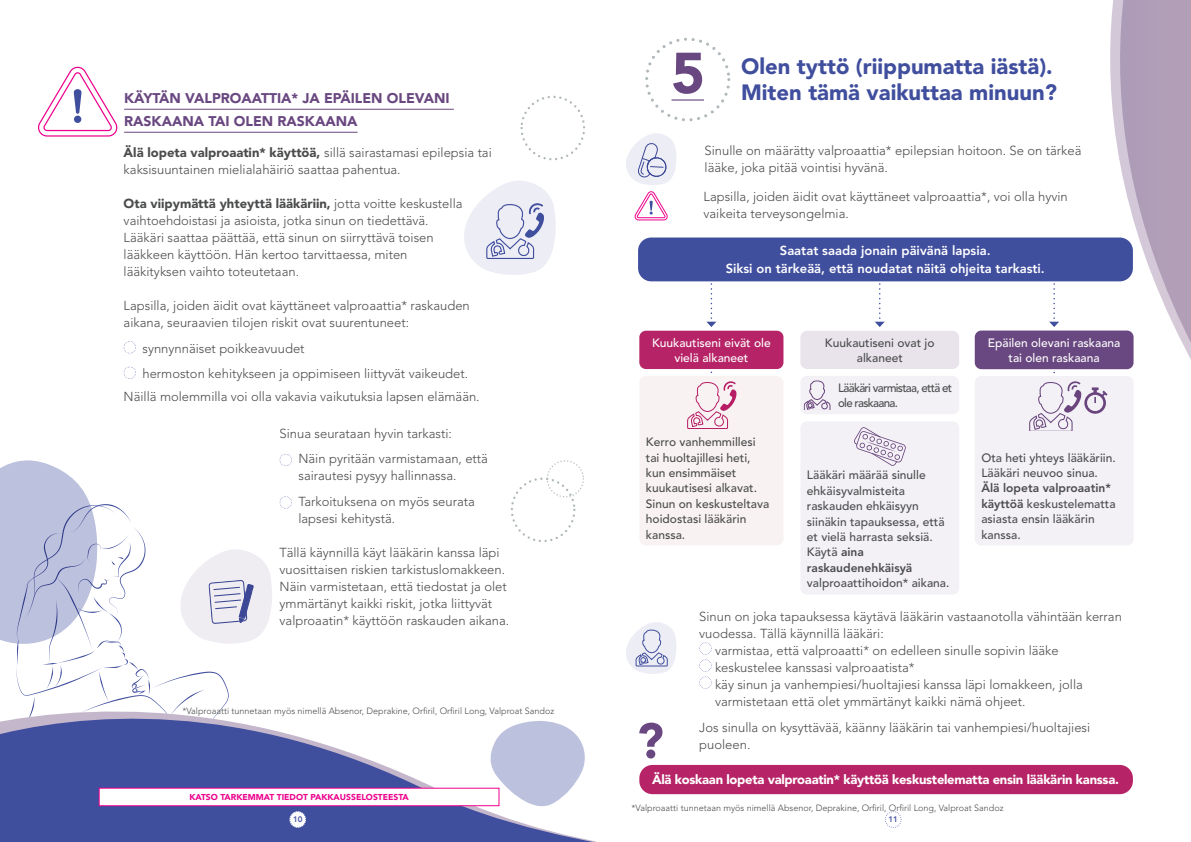
<style>
.page{position:relative;width:1191px;height:842px;background:#fff}
.page>*{position:absolute;margin:0;border:0;box-sizing:border-box;transform-origin:0 0}
.t1{font:900 57.2px "Avenir LT Std";color:#694780}
.t2{font:900 22px "Avenir LT Std";color:#404e9e}
.t3{font:900 14px/23px "Avenir LT Std";color:#694780}
.t4{font:300 13px/17px "Avenir LT Std";color:#4b4c4d}
.t5{font:800 13px/18px "Avenir LT Std";color:#fff;text-align:center}
.t6{font:900 13px "Avenir LT Std";letter-spacing:-.02em;color:#fff}
.t7{font:500 12px/15.5px "Avenir LT Std";color:#4b4c4d}
.t8{font:500 12px/15.5px "Avenir LT Std";color:#fff;text-align:center}
.t9{font:500 12px/15.5px "Avenir LT Std";letter-spacing:-.06em;color:#4b4c4d;scale:.96 1}
.t10{font:300 9px "Avenir LT Std";color:#4b4c4d}
.t11{font:900 8.5px "Avenir LT Std";color:#ed028c}
.t12{font:800 8px "Avenir LT Std";color:#404e9e}
.s1{font-weight:900}
.s2{font-weight:800}
</style>
<div class="page">
<svg style="left:520px;top:96px;width:65px;height:64px"></svg>
<svg style="left:511px;top:460px;width:73px;height:82px"></svg>
<svg style="left:0;top:721px;width:595px;height:121px;fill:#404e9e"></svg>
<svg style="left:289px;top:811px;width:17px;height:17px"></svg>
<svg style="left:885px;top:811px;width:16px;height:17px"></svg>
<hr style="left:124px;top:109px;width:330px;height:1px;background:#694780">
<hr style="left:124px;top:132px;width:233px;height:1px;background:#694780">
<svg style="left:124px;top:341px;width:12px;height:12px"></svg>
<svg style="left:124px;top:367px;width:12px;height:12px"></svg>
<svg style="left:280px;top:454px;width:12px;height:12px"></svg>
<svg style="left:280px;top:496px;width:12px;height:13px"></svg>
<svg style="left:0;top:460px;width:273px;height:282px"></svg>
<svg style="left:38px;top:66px;width:80px;height:71px"></svg>
<div style="left:74px;top:116px;width:7px;height:7px;background:#404e9e;border-radius:50%"></div>
<svg style="left:464px;top:181px;width:92px;height:94px"></svg>
<div style="left:99px;top:788px;width:400px;height:18px;background:#fff"></div>
<div style="left:99px;top:788px;width:400px;height:18px;border:1px solid #ed028c"></div>
<svg style="left:1109px;top:0;width:10px;height:765px"></svg>
<svg style="left:1119px;top:0;width:72px;height:779px"></svg>
<svg style="left:645px;top:38px;width:85px;height:83px"></svg>
<hr style="left:671px;top:99px;width:33px;height:2px;background:#694780">
<svg style="left:706px;top:281px;width:10px;height:46px"></svg>
<svg style="left:874px;top:281px;width:10px;height:46px"></svg>
<svg style="left:1049px;top:281px;width:10px;height:46px"></svg>
<div style="left:639px;top:331px;width:144px;height:38px;background:#b62467;border-radius:7px"></div>
<div style="left:800px;top:331px;width:159px;height:38px;background:#e9e4ec;border-radius:7px"></div>
<div style="left:974px;top:331px;width:159px;height:38px;background:#694780;border-radius:7px"></div>
<div style="left:639px;top:376px;width:144px;height:169px;background:#f9f2f3;border-radius:7px"></div>
<div style="left:800px;top:376px;width:159px;height:38px;background:#f3f1f5;border-radius:7px"></div>
<div style="left:800px;top:421px;width:159px;height:174px;background:#f3f1f5;border-radius:7px"></div>
<div style="left:974px;top:376px;width:159px;height:169px;background:#f3f1f5;border-radius:7px"></div>
<div style="left:638px;top:237px;width:494px;height:44px;background:#404e9e;border-radius:13px"></div>
<div style="left:639px;top:765px;width:493px;height:29px;background:#b62467;border-radius:13px"></div>
<svg style="left:699px;top:642px;width:12px;height:47px"></svg>
<svg style="left:626px;top:133px;width:50px;height:87px"></svg>
<svg style="left:639px;top:723px;width:23px;height:35px"></svg>
<svg style="left:626px;top:622px;width:50px;height:52px"></svg>
<svg style="left:687px;top:371px;width:50px;height:58px"></svg>
<svg style="left:854px;top:427px;width:51px;height:39px"></svg>
<svg style="left:803px;top:380px;width:28px;height:30px"></svg>
<svg style="left:1028px;top:369px;width:79px;height:62px"></svg>
<p class="t3" style="left:124px;top:87px;width:327px">KÄYTÄN VALPROAATTIA* JA EPÄILEN OLEVANI<br>RASKAANA TAI OLEN RASKAANA</p>
<p class="t4" style="left:124px;top:144px;width:370px"><span class="s1">Älä lopeta valproaatin* käyttöä,</span> sillä sairastamasi epilepsia tai kaksisuuntainen mielialahäiriö saattaa pahentua.</p>
<p class="t4" style="left:124px;top:195px;width:340px"><span class="s1">Ota viipymättä yhteyttä lääkäriin,</span> jotta voitte keskustella vaihtoehdoistasi ja asioista, jotka sinun on tiedettävä.<br>Lääkäri saattaa päättää, että sinun on siirryttävä toisen lääkkeen käyttöön. Hän kertoo tarvittaessa, miten lääkityksen vaihto toteutetaan.</p>
<p class="t4" style="left:124px;top:297px;width:348px">Lapsilla, joiden äidit ovat käyttäneet valproaattia* raskauden aikana, seuraavien tilojen riskit ovat suurentuneet:</p>
<p class="t4" style="left:142px;top:336px;width:327px;line-height:25.5px">synnynnäiset poikkeavuudet<br>hermoston kehitykseen ja oppimiseen liittyvät vaikeudet.</p>
<p class="t4" style="left:124px;top:388px;width:357px">Näillä molemmilla voi olla vakavia vaikutuksia lapsen elämään.</p>
<p class="t4" style="left:298px;top:421px;width:191px;line-height:25.5px;text-indent:-19px">Sinua seurataan hyvin tarkasti:<br>Näin pyritään varmistamaan, että</p>
<p class="t4" style="left:298px;top:463px;width:178px;line-height:25.5px">sairautesi pysyy hallinnassa.<br>Tarkoituksena on myös seurata</p>
<p class="t4" style="left:298px;top:510px;width:98px">lapsesi kehitystä.</p>
<p class="t4" style="left:280px;top:544px;width:231px">Tällä käynnillä käyt lääkärin kanssa läpi vuosittaisen riskien tarkistuslomakkeen.<br>Näin varmistetaan, että tiedostat ja olet ymmärtänyt kaikki riskit, jotka liittyvät valproaatin* käyttöön raskauden aikana.</p>
<p class="t10" style="left:182px;top:706px;width:373px">*Valproaatti tunnetaan myös nimellä Absenor, Deprakine, Orfiril, Orfiril Long, Valproat Sandoz</p>
<p class="t11" style="left:189px;top:792px;width:221px">KATSO TARKEMMAT TIEDOT PAKKAUSSELOSTEESTA</p>
<h1 class="t1" style="left:671px;top:39px;width:35px">5</h1>
<h2 class="t2" style="left:741px;top:53px;width:313px">Olen tyttö (riippumatta iästä).</h2>
<h2 class="t2" style="left:741px;top:79px;width:317px">Miten tämä vaikuttaa minuun?</h2>
<p class="t4" style="left:704px;top:142px;width:378px">Sinulle on määrätty valproaattia* epilepsian hoitoon. Se on tärkeä lääke, joka pitää vointisi hyvänä.</p>
<p class="t4" style="left:703px;top:188px;width:366px">Lapsilla, joiden äidit ovat käyttäneet valproaattia*, voi olla hyvin vaikeita terveysongelmia.</p>
<p class="t5" style="left:725px;top:242px;width:320px">Saatat saada jonain päivänä lapsia.<br>Siksi on tärkeää, että noudatat näitä ohjeita tarkasti.</p>
<p class="t8" style="left:652px;top:335px;width:120px">Kuukautiseni eivät ole vielä alkaneet</p>
<p class="t7" style="left:825px;top:335px;width:111px;text-align:center">Kuukautiseni ovat jo alkaneet</p>
<p class="t8" style="left:987px;top:335px;width:134px">Epäilen olevani raskaana tai olen raskaana</p>
<p class="t7" style="left:646px;top:434px;width:125px">Kerro vanhemmillesi tai huoltajillesi heti, kun ensimmäiset kuukautisesi alkavat.<br>Sinun on keskusteltava hoidostasi lääkärin kanssa.</p>
<p class="t9" style="left:838px;top:380px;width:120px">Lääkäri varmistaa, että et ole raskaana.</p>
<p class="t7" style="left:807px;top:467px;width:139px">Lääkäri määrää sinulle ehkäisyvalmisteita raskauden ehkäisyyn siinäkin tapauksessa, että et vielä harrasta seksiä.<br>Käytä <span class="s2">aina raskaudenehkäisyä</span></p>
<p class="t7" style="left:807px;top:576px;width:144px">valproaattihoidon* aikana.</p>
<p class="t7" style="left:981px;top:450px;width:136px">Ota heti yhteys lääkäriin.<br>Lääkäri neuvoo sinua.</p>
<p class="t7" style="left:981px;top:481px;width:136px"><span class="s2">Älä lopeta valproaatin* käyttöä</span> keskustelematta asiasta ensin lääkärin kanssa.</p>
<p class="t4" style="left:699px;top:608px;width:424px">Sinun on joka tapauksessa käytävä lääkärin vastaanotolla vähintään kerran</p>
<p class="t4" style="left:699px;top:625px;width:186px">vuodessa. Tällä käynnillä lääkäri:</p>
<p class="t4" style="left:715px;top:642px;width:345px">varmistaa, että valproaatti* on edelleen sinulle sopivin lääke</p>
<p class="t4" style="left:715px;top:659px;width:201px">keskustelee kanssasi valproaatista*</p>
<p class="t4" style="left:715px;top:676px;width:369px">käy sinun ja vanhempiesi/huoltajiesi kanssa läpi lomakkeen, jolla</p>
<p class="t4" style="left:715px;top:693px;width:312px">varmistetaan että olet ymmärtänyt kaikki nämä ohjeet.</p>
<p class="t4" style="left:699px;top:719px;width:392px">Jos sinulla on kysyttävää, käänny lääkärin tai vanhempiesi/huoltajiesi puoleen.</p>
<p class="t6" style="left:652px;top:772px;width:468px">Älä koskaan lopeta valproaatin* käyttöä keskustelematta ensin lääkärin kanssa.</p>
<p class="t10" style="left:631px;top:802px;width:373px">*Valproaatti tunnetaan myös nimellä Absenor, Deprakine, Orfiril, Orfiril Long, Valproat Sandoz</p>
<p class="t12" style="left:293px;top:814px;width:11px">10</p>
<p class="t12" style="left:888px;top:814px;width:11px">11</p>
</div>
